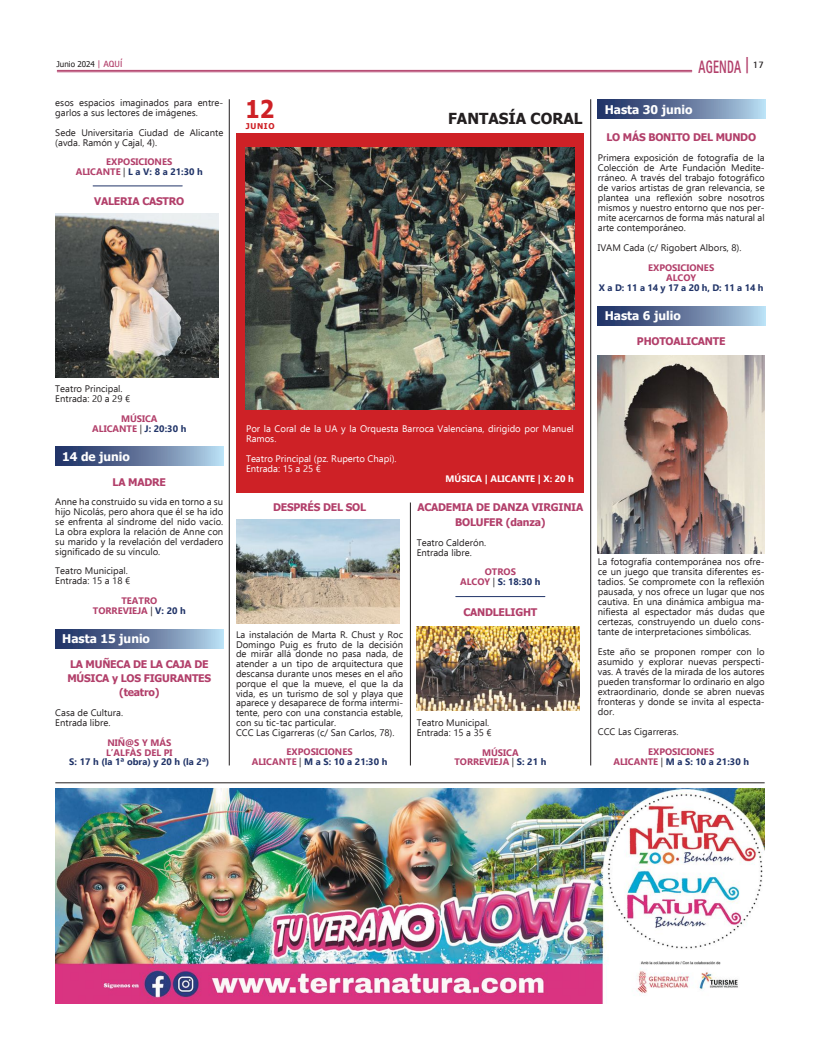
<style>
.page{position:relative;width:820px;height:1049px;background:#fff}
.page>*{position:absolute;margin:0;border:0;box-sizing:border-box;transform-origin:0 0}
.t1{font:700 24.5px "Tahoma";color:#ce2126;scale:.91 1}
.t2{font:800 18px "Rotis Sans Serif Std";letter-spacing:.02em;color:#b23f6a;scale:.64 1}
.t3{font:700 15.2px "Tahoma";color:#231f20}
.t4{font:700 12px "Tahoma";color:#fff}
.t5{font:700 10.5px/14.3px "Tahoma";letter-spacing:-.02em;color:#b23f6a;text-align:center}
.t6{font:9.5px/10px "Ebrima";color:#231f20}
.t7{font:9.5px/10px "Ebrima";color:#fff}
.t8{font:700 9.4px/9.9px "Ebrima";color:#b23f6a;text-align:center}
.t9{font:700 9.4px "Ebrima";color:#213468}
.t10{font:700 9.4px "Ebrima";color:#fff}
.t11{font:8px "Tahoma";color:#231f20}
.t12{font:700 8px "Tahoma";letter-spacing:.08em;color:#ce2126}
.s1{font-family:"Rotis Serif Std";font-weight:700;font-size:9.2px;color:#b23f6a}
.s2{font-family:"Rotis Sans Serif Std";font-weight:700;font-size:9px;color:#b23f6a}
.s3{font-size:18.2px}
.s4{font-weight:400;font-size:9.5px;color:#231f20}
.s5{color:#213468}
</style>
<div class="page">
<hr style="left:55px;top:782px;width:709px;height:1px;background:#231f20">
<img style="left:55px;top:788px;width:709px;height:215px">
<div style="left:236px;top:133px;width:347px;height:360px;background:#ce2126"></div>
<img style="left:245px;top:147px;width:329px;height:263px">
<svg style="left:55px;top:447px;width:168px;height:19px;background:#647aa0"></svg>
<svg style="left:55px;top:629px;width:168px;height:19px;background:#647aa0"></svg>
<svg style="left:597px;top:99px;width:168px;height:20px;background:#647aa0"></svg>
<svg style="left:597px;top:306px;width:168px;height:19px;background:#647aa0"></svg>
<hr style="left:229px;top:99px;width:1px;height:666px;background:#231f20">
<hr style="left:410px;top:502px;width:1px;height:263px;background:#231f20">
<hr style="left:590px;top:99px;width:1px;height:666px;background:#231f20">
<hr style="left:57px;top:70px;width:634px;height:1px;background:#b23f6a">
<hr style="left:57px;top:72px;width:634px;height:1px;background:#b23f6a">
<img style="left:55px;top:213px;width:163px;height:164px">
<img style="left:236px;top:519px;width:163px;height:105px">
<img style="left:416px;top:627px;width:163px;height:84px">
<img style="left:597px;top:355px;width:167px;height:198px">
<hr style="left:93px;top:185px;width:89px;height:1px;background:#213468">
<hr style="left:455px;top:596px;width:89px;height:1px;background:#213468">
<p class="t11" style="left:57px;top:58px;width:67px">Junio 2024 <span class="s1">|</span> <span class="s2">AQUÍ</span></p>
<h2 class="t2" style="left:698px;top:56px;width:103px">AGENDA <span class="s3">|</span> <sup>17</sup></h2>
<p class="t6" style="left:55px;top:97px;width:169px">esos espacios imaginados para entre&shy;garlos a sus lectores de imágenes.</p>
<p class="t6" style="left:55px;top:127px;width:169px">Sede Universitaria Ciudad de Alicante (avda. Ramón y Cajal, 4).</p>
<p class="t8" style="left:76px;top:156px;width:128px">EXPOSICIONES<br>ALICANTE <span class="s4">|</span> <span class="s5">L a V: 8 a 21:30 h</span></p>
<p class="t5" style="left:94px;top:194px;width:91px">VALERIA CASTRO</p>
<h1 class="t1" style="left:245px;top:92px;width:33px">12</h1>
<p class="t12" style="left:246px;top:120px;width:30px">JUNIO</p>
<h3 class="t3" style="left:448px;top:108px;width:136px">FANTASÍA CORAL</h3>
<p class="t4" style="left:604px;top:101px;width:89px">Hasta 30 junio</p>
<p class="t5" style="left:606px;top:130px;width:151px">LO MÁS BONITO DEL MUNDO</p>
<p class="t6" style="left:597px;top:152px;width:168px;text-align:justify">Primera exposición de fotografía de la Colección de Arte Fundación Medite&shy;rráneo. A través del trabajo fotográfico de varios artistas de gran relevancia, se plantea una reflexión sobre nosotros mismos y nuestro entorno que nos per&shy;mite acercarnos de forma más natural al arte contemporáneo.</p>
<p class="t6" style="left:597px;top:242px;width:145px">IVAM Cada (c/ Rigobert Albors, 8).</p>
<p class="t8" style="left:648px;top:262px;width:67px">EXPOSICIONES<br>ALCOY</p>
<p class="t9" style="left:598px;top:280px;width:166px">X a D: 11 a 14 y 17 a 20 h, D: 11 a 14 h</p>
<p class="t4" style="left:604px;top:308px;width:78px">Hasta 6 julio</p>
<p class="t5" style="left:636px;top:335px;width:90px">PHOTOALICANTE</p>
<p class="t6" style="left:55px;top:384px;width:76px">Teatro Principal.<br>Entrada: 20 a 29 €</p>
<p class="t8" style="left:92px;top:413px;width:96px">MÚSICA<br>ALICANTE <span class="s4">|</span> <span class="s5">J: 20:30 h</span></p>
<p class="t4" style="left:62px;top:448px;width:69px">14 de junio</p>
<p class="t5" style="left:112px;top:475px;width:55px">LA MADRE</p>
<p class="t6" style="left:55px;top:497px;width:169px;text-align:justify">Anne ha construido su vida en torno a su hijo Nicolás, pero ahora que él se ha ido se enfrenta al síndrome del nido vacío.<br>La obra explora la relación de Anne con su marido y la revelación del verdadero significado de su vínculo.</p>
<p class="t6" style="left:55px;top:566px;width:76px">Teatro Municipal.<br>Entrada: 15 a 18 €</p>
<p class="t8" style="left:93px;top:595px;width:94px">TEATRO<br>TORREVIEJA <span class="s4">|</span> <span class="s5">V: 20 h</span></p>
<p class="t4" style="left:62px;top:630px;width:89px">Hasta 15 junio</p>
<p class="t5" style="left:67px;top:657px;width:145px">LA MUÑECA DE LA CAJA DE<br>MÚSICA y LOS FIGURANTES (teatro)</p>
<p class="t6" style="left:55px;top:707px;width:69px">Casa de Cultura.<br>Entrada libre.</p>
<p class="t8" style="left:106px;top:737px;width:68px;text-align:left">NIÑ@S Y MÁS<br>L’ALFÀS DEL PI</p>
<p class="t9" style="left:69px;top:755px;width:141px">S: 17 h (la 1ª obra) y 20 h (la 2ª)</p>
<p class="t7" style="left:246px;top:424px;width:329px">Por la Coral de la UA y la Orquesta Barroca Valenciana, dirigido por Manuel<br>Ramos.</p>
<p class="t7" style="left:246px;top:454px;width:152px">Teatro Principal (pz. Ruperto Chapí).<br>Entrada: 15 a 25 €</p>
<p class="t10" style="left:445px;top:471px;width:130px">MÚSICA | ALICANTE | X: 20 h</p>
<p class="t5" style="left:273px;top:500px;width:95px">DESPRÉS DEL SOL</p>
<p class="t6" style="left:236px;top:629px;width:169px">La instalación de Marta R. Chust y Roc Domingo Puig es fruto de la decisión de mirar allá donde no pasa nada, de atender a un tipo de arquitectura que descansa durante unos meses en el año porque el que la mueve, el que la da vida, es un turismo de sol y playa que aparece y desaparece de forma intermi&shy;tente, pero con una constancia estable, con su tic-tac particular.<br>CCC Las Cigarreras (c/ San Carlos, 78).</p>
<p class="t8" style="left:252px;top:746px;width:137px">EXPOSICIONES<br>ALICANTE <span class="s4">|</span> <span class="s5">M a S: 10 a 21:30 h</span></p>
<p class="t5" style="left:417px;top:500px;width:167px;line-height:15.1px">ACADEMIA DE DANZA VIRGINIA<br>BOLUFER (danza)</p>
<p class="t6" style="left:416px;top:537px;width:71px">Teatro Calderón.<br>Entrada libre.</p>
<p class="t8" style="left:460px;top:566px;width:82px">OTROS<br>ALCOY <span class="s4">|</span> <span class="s5">S: 18:30 h</span></p>
<p class="t5" style="left:463px;top:606px;width:75px">CANDLELIGHT</p>
<p class="t6" style="left:416px;top:717px;width:76px">Teatro Municipal.<br>Entrada: 15 a 35 €</p>
<p class="t8" style="left:454px;top:747px;width:93px">MÚSICA<br>TORREVIEJA <span class="s4">|</span> <span class="s5">S: 21 h</span></p>
<p class="t6" style="left:597px;top:557px;width:168px;text-align:justify">La fotografía contemporánea nos ofre&shy;ce un juego que transita diferentes es&shy;tadios. Se compromete con la reflexión pausada, y nos ofrece un lugar que nos cautiva. En una dinámica ambigua ma&shy;nifiesta al espectador más dudas que certezas, construyendo un duelo cons&shy;tante de interpretaciones simbólicas.</p>
<p class="t6" style="left:597px;top:647px;width:168px;text-align:justify">Este año se proponen romper con lo asumido y explorar nuevas perspecti&shy;vas. A través de la mirada de los autores pueden transformar lo ordinario en algo extraordinario, donde se abren nuevas fronteras y donde se invita al especta&shy;dor.</p>
<p class="t6" style="left:597px;top:727px;width:82px">CCC Las Cigarreras.</p>
<p class="t8" style="left:613px;top:746px;width:137px">EXPOSICIONES<br>ALICANTE <span class="s4">|</span> <span class="s5">M a S: 10 a 21:30 h</span></p>
</div>
